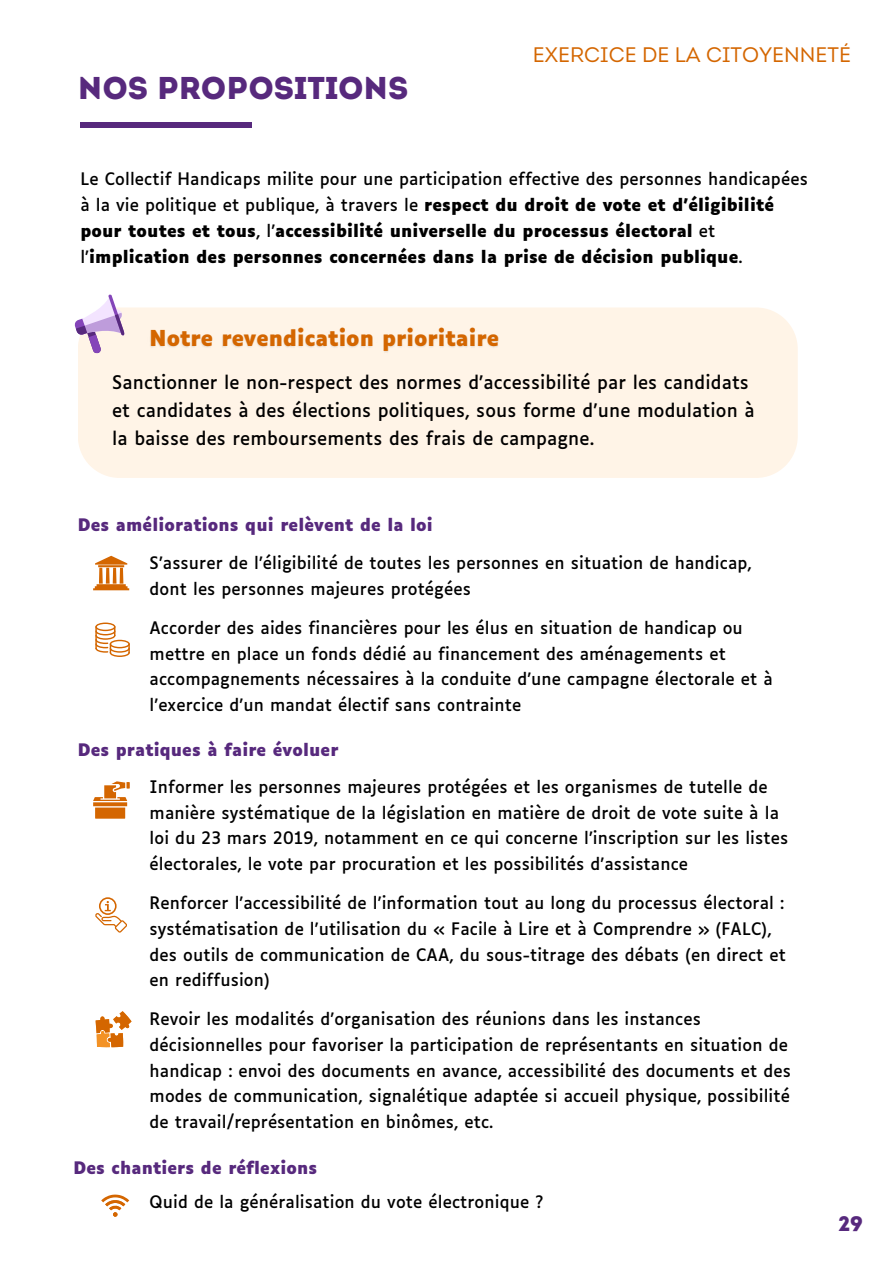
<style>
.page{position:relative;width:893px;height:1264px;background:#fff}
.page>*{position:absolute;margin:0;border:0;box-sizing:border-box;transform-origin:0 0}
.t1{font:31.5px "Intro";color:#57297d}
.t2{font:700 21px "Luciole";color:#d46600}
.t3{font:21px "Intro";color:#d46600}
.t4{font:21px "Intro";color:#57297d}
.t5{font:18px/28.2px "Luciole";letter-spacing:.005em;color:#000}
.t6{font:16.5px/26px "Luciole";letter-spacing:.005em;color:#000}
.t7{font:700 16.5px/26px "Luciole";letter-spacing:.005em;color:#000}
.t8{font:700 16.5px "Luciole";letter-spacing:.005em;color:#57297d}
.s1{font-weight:400}
</style>
<div class="page">
<div style="left:80px;top:122px;width:171px;height:6px;background:#57297d"></div>
<div style="left:78px;top:307px;width:719px;height:171px;background:#fff4e7"></div>
<svg style="left:74px;top:294px;width:51px;height:60px"></svg>
<svg style="left:93px;top:781px;width:37px;height:37px"></svg>
<svg style="left:95px;top:622px;width:35px;height:35px"></svg>
<svg style="left:96px;top:1011px;width:35px;height:36px"></svg>
<svg style="left:101px;top:1194px;width:28px;height:22px"></svg>
<svg style="left:93px;top:555px;width:36px;height:35px"></svg>
<svg style="left:95px;top:897px;width:32px;height:35px"></svg>
<img style="left:147px;top:325px;width:361px;height:30px">
<h1 class="t1" style="left:78px;top:75px;width:332px">NOS PROPOSITIONS</h1>
<p class="t3" style="left:533px;top:46px;width:319px">EXERCICE DE LA CITOYENNETÉ</p>
<p class="t7" style="left:80px;top:167px;width:729px"><span class="s1">Le Collectif Handicaps milite pour une participation effective des personnes handicapées à la vie politique et publique, à travers le</span> respect du droit de vote et d’éligibilité pour toutes et tous<span class="s1">, l’</span>accessibilité universelle du processus électoral <span class="s1">et l’</span>implication des personnes concernées dans la prise de décision publique<span class="s1">.</span></p>
<p class="t2" style="left:150px;top:329px;width:351px">Notre revendication prioritaire</p>
<p class="t5" style="left:112px;top:370px;width:644px">Sanctionner le non-respect des normes d’accessibilité par les candidats et candidates à des élections politiques, sous forme d’une modulation à la baisse des remboursements des frais de campagne.</p>
<p class="t8" style="left:78px;top:518px;width:356px">Des améliorations qui relèvent de la loi</p>
<p class="t6" style="left:150px;top:551px;width:603px">S’assurer de l’éligibilité de toutes les personnes en situation de handicap, dont les personnes majeures protégées</p>
<p class="t6" style="left:150px;top:616px;width:624px">Accorder des aides financières pour les élus en situation de handicap ou mettre en place un fonds dédié au financement des aménagements et accompagnements nécessaires à la conduite d’une campagne électorale et à l’exercice d’un mandat électif sans contrainte</p>
<p class="t8" style="left:78px;top:743px;width:262px">Des pratiques à faire évoluer</p>
<p class="t6" style="left:150px;top:775px;width:640px">Informer les personnes majeures protégées et les organismes de tutelle de manière systématique de la législation en matière de droit de vote suite à la loi du 23 mars 2019, notamment en ce qui concerne l’inscription sur les listes électorales, le vote par procuration et les possibilités d’assistance</p>
<p class="t6" style="left:150px;top:891px;width:638px">Renforcer l’accessibilité de l’information tout au long du processus électoral : systématisation de l’utilisation du « Facile à Lire et à Comprendre » (FALC), des outils de communication de CAA, du sous-titrage des débats (en direct et en rediffusion)</p>
<p class="t6" style="left:150px;top:1007px;width:642px">Revoir les modalités d’organisation des réunions dans les instances décisionnelles pour favoriser la participation de représentants en situation de handicap : envoi des documents en avance, accessibilité des documents et des modes de communication, signalétique adaptée si accueil physique, possibilité de travail/représentation en binômes, etc.</p>
<p class="t8" style="left:74px;top:1160px;width:245px">Des chantiers de réflexions</p>
<p class="t6" style="left:150px;top:1190px;width:395px">Quid de la généralisation du vote électronique ?</p>
<p class="t4" style="left:838px;top:1215px;width:26px">29</p>
</div>
